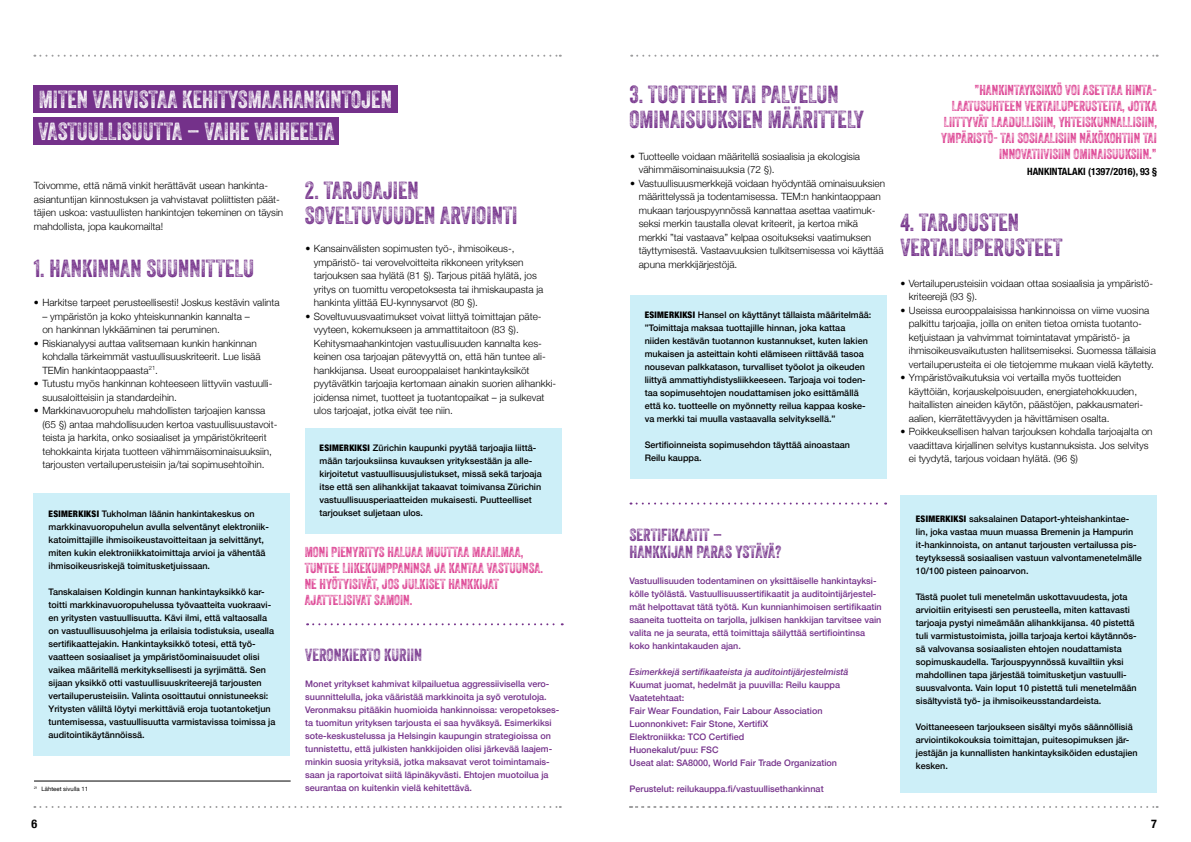
<style>
.page{position:relative;width:1191px;height:842px;background:#fff}
.page>*{position:absolute;margin:0;border:0;box-sizing:border-box;transform-origin:0 0}
.t1{font:24px/25px "Veneer Three";color:#74318a}
.t2{font:24px "Veneer Three";color:#fff}
.t3{font:17px/17px "Veneer Three";color:#74318a}
.t4{font:14px/16px "Veneer Three";color:#db398d;text-align:right}
.t5{font:700 condensed 12px "Helvetica Neue";color:#000}
.t6{font:300 10px/13.5px "Helvetica Neue";color:#000}
.t7{font:700 condensed 10px "Helvetica Neue";color:#000}
.t8{font:500 9px/13px "Helvetica Neue";color:#000}
.t9{font:500 9px/13px "Helvetica Neue";color:#74318a}
.t10{font:italic 500 9px "Helvetica Neue";color:#74318a}
.t11{font:6px "Helvetica Neue";color:#000}
.s1{font-weight:900;font-stretch:condensed}
</style>
<div class="page">
<svg style="left:34px;top:806px;width:527px;height:2px"></svg>
<svg style="left:34px;top:55px;width:527px;height:2px"></svg>
<svg style="left:631px;top:55px;width:526px;height:2px"></svg>
<div style="left:34px;top:494px;width:256px;height:262px;background:#cdeff8"></div>
<div style="left:630px;top:295px;width:257px;height:183px;background:#cdeff8"></div>
<div style="left:900px;top:495px;width:256px;height:297px;background:#cdeff8"></div>
<svg style="left:630px;top:806px;width:527px;height:2px"></svg>
<hr style="left:34px;top:781px;width:257px;height:1px;background:#000">
<svg style="left:630px;top:502px;width:256px;height:2px"></svg>
<div style="left:34px;top:118px;width:305px;height:27px;background:#74318a"></div>
<div style="left:34px;top:86px;width:364px;height:27px;background:#74318a"></div>
<svg style="left:307px;top:623px;width:256px;height:2px"></svg>
<div style="left:305px;top:428px;width:257px;height:106px;background:#cdeff8"></div>
<h1 class="t2" style="left:39px;top:85px;width:355px">MITEN VAHVISTAA KEHITYSMAAHANKINTOJEN</h1>
<h1 class="t2" style="left:38px;top:117px;width:298px">VASTUULLISUUTTA – VAIHE VAIHEELTA</h1>
<p class="t6" style="left:34px;top:178px;width:251px">Toivomme, että nämä vinkit herättävät usean hankinta&shy;asiantuntijan kiinnostuksen ja vahvistavat poliittisten päät&shy;täjien uskoa: vastuullisten hankintojen tekeminen on täysin mahdollista, jopa kaukomailta!</p>
<h1 class="t1" style="left:34px;top:256px;width:222px">1. HANKINNAN SUUNNITTELU</h1>
<p class="t6" style="left:34px;top:295px;width:247px">• Harkitse tarpeet perusteellisesti! Joskus kestävin valinta</p>
<p class="t6" style="left:42px;top:309px;width:209px">– ympäristön ja koko yhteiskunnankin kannalta – on hankinnan lykkääminen tai peruminen.</p>
<p class="t6" style="left:42px;top:336px;width:220px;text-indent:-8px">• Riskianalyysi auttaa valitsemaan kunkin hankinnan kohdalla tärkeimmät vastuullisuuskriteerit. Lue lisää<br>TEMin hankintaoppaasta<sup>21</sup>.</p>
<p class="t6" style="left:42px;top:376px;width:231px;text-indent:-9px">• Tutustu myös hankinnan kohteeseen liittyviin vastuulli&shy;suusaloitteisiin ja standardeihin.</p>
<p class="t6" style="left:42px;top:403px;width:237px;text-indent:-9px">• Markkinavuoropuhelu mahdollisten tarjoajien kanssa (65 §) antaa mahdollisuuden kertoa vastuullisuustavoit&shy;teista ja harkita, onko sosiaaliset ja ympäristökriteerit tehokkainta kirjata tuotteen vähimmäisominaisuuksiin, tarjousten vertailuperusteisiin ja/tai sopimusehtoihin.</p>
<p class="t8" style="left:49px;top:507px;width:222px"><span class="s1">ESIMERKIKSI</span> Tukholman läänin hankintakeskus on markkinavuoropuhelun avulla selventänyt elektroniik&shy;katoimittajille ihmisoikeustavoitteitaan ja selvittänyt, miten kukin elektroniikkatoimittaja arvioi ja vähentää ihmisoikeusriskejä toimitusketjuissaan.</p>
<p class="t8" style="left:49px;top:585px;width:228px">Tanskalaisen Koldingin kunnan hankintayksikkö kar&shy;toitti markkinavuoropuhelussa työvaatteita vuokraavi&shy;en yritysten vastuullisuutta. Kävi ilmi, että valtaosalla on vastuullisuusohjelma ja erilaisia todistuksia, usealla sertifikaattejakin. Hankintayksikkö totesi, että työ&shy;vaatteen sosiaaliset ja ympäristöominaisuudet olisi vaikea määritellä merkityksellisesti ja syrjimättä. Sen sijaan yksikkö otti vastuullisuuskriteerejä tarjousten vertailuperusteisiin. Valinta osoittautui onnistuneeksi:<br>Yritysten väliltä löytyi merkittäviä eroja tuotantoketjun tuntemisessa, vastuullisuutta varmistavissa toimissa ja auditointikäytännöissä.</p>
<p class="t11" style="left:34px;top:785px;width:56px"><sup>21</sup> Lähteet sivulla 11</p>
<h1 class="t1" style="left:305px;top:177px;width:214px">2. TARJOAJIEN<br>SOVELTUVUUDEN ARVIOINTI</h1>
<p class="t6" style="left:314px;top:241px;width:231px;text-indent:-8px">• Kansainvälisten sopimusten työ-, ihmisoikeus-, ympäristö- tai verovelvoitteita rikkoneen yrityksen tarjouksen saa hylätä (81 §). Tarjous pitää hylätä, jos yritys on tuomittu veropetoksesta tai ihmiskaupasta ja hankinta ylittää EU-kynnysarvot (80 §).</p>
<p class="t6" style="left:314px;top:309px;width:244px;text-indent:-8px">• Soveltuvuusvaatimukset voivat liittyä toimittajan päte&shy;vyyteen, kokemukseen ja ammattitaitoon (83 §).<br>Kehitysmaahankintojen vastuullisuuden kannalta kes&shy;keinen osa tarjoajan pätevyyttä on, että hän tuntee ali&shy;hankkijansa. Useat eurooppalaiset hankintayksiköt pyytävätkin tarjoajia kertomaan ainakin suorien alihankki&shy;joidensa nimet, tuotteet ja tuotantopaikat – ja sulkevat ulos tarjoajat, jotka eivät tee niin.</p>
<p class="t8" style="left:319px;top:440px;width:224px"><span class="s1">ESIMERKIKSI</span> Zürichin kaupunki pyytää tarjoajia liittä&shy;mään tarjouksiinsa kuvauksen yrityksestään ja alle&shy;kirjoitetut vastuullisuusjulistukset, missä sekä tarjoaja itse että sen alihankkijat takaavat toimivansa Zürichin vastuullisuusperiaatteiden mukaisesti. Puutteelliset tarjoukset suljetaan ulos.</p>
<h3 class="t4" style="left:305px;top:544px;width:240px;text-align:left">MONI PIENYRITYS HALUAA MUUTTAA MAAILMAA, TUNTEE LIIKEKUMPPANINSA JA KANTAA VASTUUNSA.<br>NE HYÖTYISIVÄT, JOS JULKISET HANKKIJAT AJATTELISIVAT SAMOIN.</h3>
<h2 class="t3" style="left:305px;top:646px;width:118px">VERONKIERTO KURIIN</h2>
<p class="t9" style="left:305px;top:677px;width:256px">Monet yritykset kahmivat kilpailuetua aggressiivisella vero&shy;suunnittelulla, joka vääristää markkinoita ja syö verotuloja.<br>Veronmaksu pitääkin huomioida hankinnoissa: veropetokses&shy;ta tuomitun yrityksen tarjousta ei saa hyväksyä. Esimerkiksi sote-keskustelussa ja Helsingin kaupungin strategioissa on tunnistettu, että julkisten hankkijoiden olisi järkevää laajem&shy;minkin suosia yrityksiä, jotka maksavat verot toimintamais&shy;saan ja raportoivat siitä läpinäkyvästi. Ehtojen muotoilua ja seurantaa on kuitenkin vielä kehitettävä.</p>
<h1 class="t1" style="left:629px;top:82px;width:236px">3. TUOTTEEN TAI PALVELUN<br>OMINAISUUKSIEN MÄÄRITTELY</h1>
<p class="t6" style="left:638px;top:149px;width:223px;text-indent:-8px">• Tuotteelle voidaan määritellä sosiaalisia ja ekologisia vähimmäisominaisuuksia (72 §).</p>
<p class="t6" style="left:638px;top:176px;width:248px;text-indent:-8px">• Vastuullisuusmerkkejä voidaan hyödyntää ominaisuuksien määrittelyssä ja todentamisessa. TEM:n hankintaoppaan mukaan tarjouspyynnössä kannattaa asettaa vaatimuk&shy;seksi merkin taustalla olevat kriteerit, ja kertoa mikä merkki ”tai vastaava” kelpaa osoitukseksi vaatimuksen täyttymisestä. Vastaavuuksien tulkitsemisessa voi käyttää apuna merkkijärjestöjä.</p>
<p class="t8" style="left:644px;top:308px;width:228px"><span class="s1">ESIMERKIKSI</span> Hansel on käyttänyt tällaista määritelmää: ”Toimittaja maksaa tuottajille hinnan, joka kattaa niiden kestävän tuotannon kustannukset, kuten lakien mukaisen ja asteittain kohti elämiseen riittävää tasoa nousevan palkkatason, turvalliset työolot ja oikeuden liittyä ammattiyhdistysliikkeeseen. Tarjoaja voi toden&shy;taa sopimusehtojen noudattamisen joko esittämällä että ko. tuotteelle on myönnetty reilua kappaa koske&shy;va merkki tai muulla vastaavalla selvityksellä.”</p>
<p class="t8" style="left:644px;top:438px;width:207px">Sertifioinneista sopimusehdon täyttää ainoastaan<br>Reilu kauppa.</p>
<h3 class="t4" style="left:941px;top:82px;width:217px">”HANKINTAYKSIKKÖ VOI ASETTAA HINTA-LAATUSUHTEEN VERTAILUPERUSTEITA, JOTKA LIITTYVÄT LAADULLISIIN, YHTEISKUNNALLISIIN, YMPÄRISTÖ- TAI SOSIAALISIIN NÄKÖKOHTIIN TAI INNOVATIIVISIIN OMINAISUUKSIIN.”</h3>
<p class="t7" style="left:1027px;top:164px;width:131px">HANKINTALAKI (1397/2016), 93 §</p>
<h1 class="t1" style="left:900px;top:210px;width:164px">4. TARJOUSTEN<br>VERTAILUPERUSTEET</h1>
<p class="t6" style="left:908px;top:276px;width:246px;text-indent:-8px">• Vertailuperusteisiin voidaan ottaa sosiaalisia ja ympäristö&shy;kriteerejä (93 §).</p>
<p class="t6" style="left:908px;top:303px;width:249px;text-indent:-8px">• Useissa eurooppalaisissa hankinnoissa on viime vuosina palkittu tarjoajia, joilla on eniten tietoa omista tuotanto&shy;ketjuistaan ja vahvimmat toimintatavat ympäristö- ja ihmisoikeusvaikutusten hallitsemiseksi. Suomessa tällaisia vertailuperusteita ei ole tietojemme mukaan vielä käytetty.</p>
<p class="t6" style="left:908px;top:370px;width:236px;text-indent:-8px">• Ympäristövaikutuksia voi vertailla myös tuotteiden käyttöiän, korjauskelpoisuuden, energiatehokkuuden, haitallisten aineiden käytön, päästöjen, pakkausmateri&shy;aalien, kierrätettävyyden ja hävittämisen osalta.</p>
<p class="t6" style="left:908px;top:424px;width:245px;text-indent:-8px">• Poikkeuksellisen halvan tarjouksen kohdalla tarjoajalta on vaadittava kirjallinen selvitys kustannuksista. Jos selvitys ei tyydytä, tarjous voidaan hylätä. (96 §)</p>
<h2 class="t3" style="left:629px;top:526px;width:153px">SERTIFIKAATIT –<br>HANKKIJAN PARAS YSTÄVÄ?</h2>
<p class="t9" style="left:629px;top:573px;width:254px">Vastuullisuuden todentaminen on yksittäiselle hankintayksi&shy;kölle työlästä. Vastuullisuussertifikaatit ja auditointijärjestel&shy;mät helpottavat tätä työtä. Kun kunnianhimoisen sertifikaatin saaneita tuotteita on tarjolla, julkisen hankkijan tarvitsee vain valita ne ja seurata, että toimittaja säilyttää sertifiointinsa koko hankintakauden ajan.</p>
<p class="t10" style="left:629px;top:664px;width:220px">Esimerkkejä sertifikaateista ja auditointijärjestelmistä</p>
<p class="t9" style="left:629px;top:677px;width:212px">Kuumat juomat, hedelmät ja puuvilla: Reilu kauppa Vaatetehtaat:<br>Fair Wear Foundation, Fair Labour Association Luonnonkivet: Fair Stone, XertifiX<br>Elektroniikka: TCO Certified<br>Huonekalut/puu: FSC<br>Useat alat: SA8000, World Fair Trade Organization</p>
<p class="t9" style="left:629px;top:781px;width:196px">Perustelut: reilukauppa.fi/vastuullisethankinnat</p>
<p class="t8" style="left:916px;top:512px;width:227px"><span class="s1">ESIMERKIKSI</span> saksalainen Dataport-yhteishankintae&shy;lin, joka vastaa muun muassa Bremenin ja Hampurin it-hankinnoista, on antanut tarjousten vertailussa pis&shy;teytyksessä sosiaalisen vastuun valvontamenetelmälle 10/100 pisteen painoarvon.</p>
<p class="t8" style="left:916px;top:590px;width:222px">Tästä puolet tuli menetelmän uskottavuudesta, jota arvioitiin erityisesti sen perusteella, miten kattavasti tarjoaja pystyi nimeämään alihankkijansa. 40 pistettä tuli varmistustoimista, joilla tarjoaja kertoi käytännös&shy;sä valvovansa sosiaalisten ehtojen noudattamista sopimuskaudella. Tarjouspyynnössä kuvailtiin yksi mahdollinen tapa järjestää toimitusketjun vastuulli&shy;suusvalvonta. Vain loput 10 pistettä tuli menetelmään sisältyvistä työ- ja ihmisoikeusstandardeista.</p>
<p class="t8" style="left:916px;top:720px;width:223px">Voittaneeseen tarjoukseen sisältyi myös säännöllisiä arviointikokouksia toimittajan, puitesopimuksen jär&shy;jestäjän ja kunnallisten hankintayksiköiden edustajien kesken.</p>
<p class="t5" style="left:32px;top:814px;width:7px">6</p>
<p class="t5" style="left:1151px;top:814px;width:7px">7</p>
</div>
